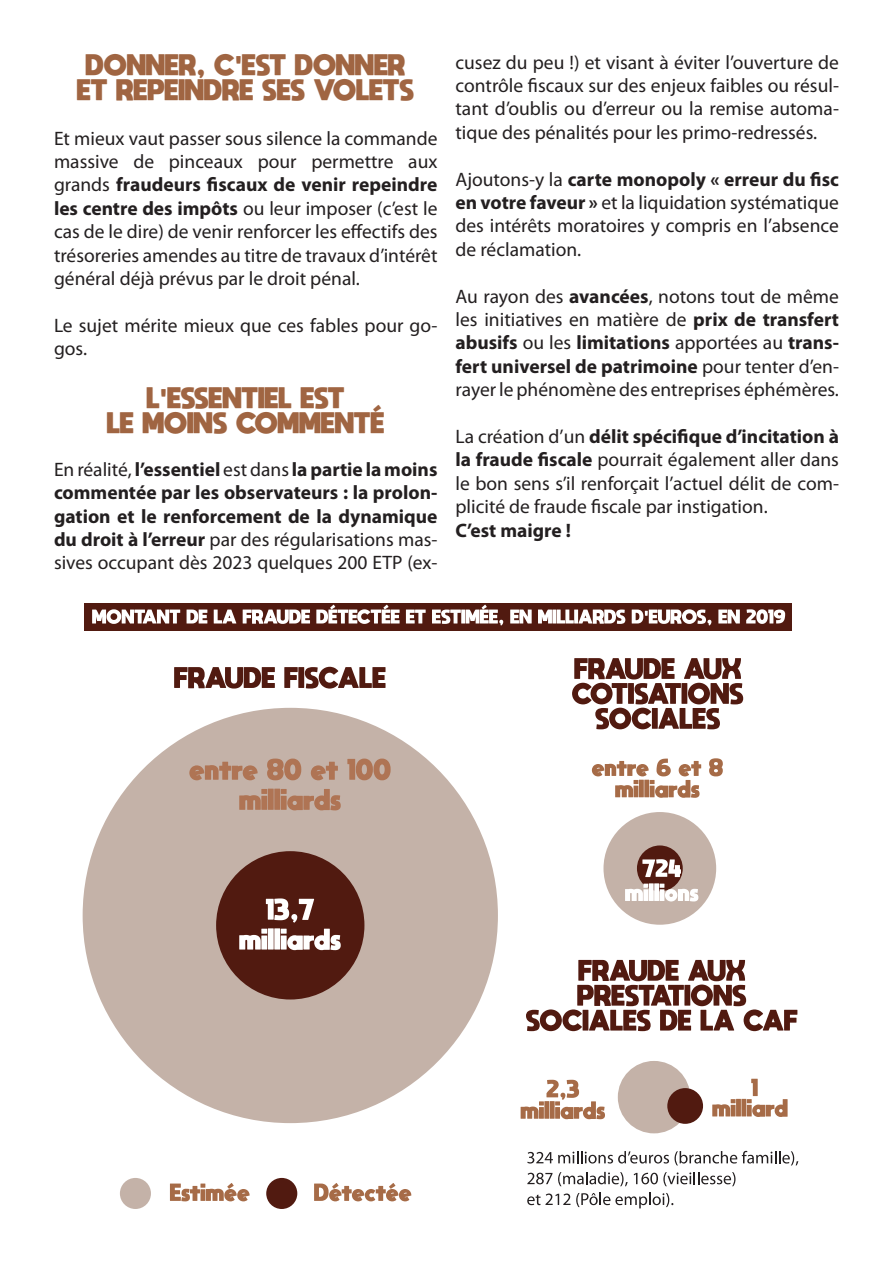
<style>
.page{position:relative;width:893px;height:1263px;background:#fff}
.page>*{position:absolute;margin:0;border:0;box-sizing:border-box;transform-origin:0 0}
.t1{font:800 21px "moon get";color:#a06542}
.t2{font:19.5px/23.4px "Myriad Pro";color:#231f20;text-align:justify}
.t3{font:700 19.5px/23.4px "Myriad Pro";color:#231f20;text-align:justify}
.s1{font-weight:700}
.s2{font-weight:400}
</style>
<div class="page">
<div style="left:84px;top:603px;width:708px;height:27px;background:#511a10"></div>
<div style="left:83px;top:708px;width:415px;height:415px;background:#c4b2a8;border-radius:50%"></div>
<div style="left:216px;top:851px;width:148px;height:148px;background:#511a10;border-radius:50%"></div>
<svg style="left:239px;top:898px;width:102px;height:52px"></svg>
<svg style="left:189px;top:762px;width:69px;height:18px"></svg>
<svg style="left:267px;top:758px;width:34px;height:22px"></svg>
<svg style="left:311px;top:762px;width:27px;height:18px"></svg>
<svg style="left:347px;top:758px;width:44px;height:22px"></svg>
<svg style="left:239px;top:789px;width:102px;height:21px"></svg>
<svg style="left:174px;top:667px;width:101px;height:21px"></svg>
<svg style="left:284px;top:667px;width:101px;height:21px"></svg>
<div style="left:603px;top:812px;width:113px;height:113px;background:#c4b2a8;border-radius:50%"></div>
<div style="left:637px;top:845px;width:46px;height:46px;background:#511a10;border-radius:50%"></div>
<svg style="left:642px;top:859px;width:39px;height:18px"></svg>
<svg style="left:625px;top:883px;width:73px;height:18px"></svg>
<svg style="left:709px;top:758px;width:14px;height:18px"></svg>
<svg style="left:592px;top:758px;width:109px;height:40px"></svg>
<div style="left:618px;top:1061px;width:72px;height:72px;background:#c4b2a8;border-radius:50%"></div>
<div style="left:667px;top:1088px;width:36px;height:36px;background:#511a10;border-radius:50%"></div>
<svg style="left:521px;top:1080px;width:84px;height:39px"></svg>
<div style="left:266px;top:1178px;width:31px;height:31px;background:#511a10;border-radius:50%"></div>
<div style="left:120px;top:1178px;width:31px;height:31px;background:#c4b2a8;border-radius:50%"></div>
<svg style="left:170px;top:1183px;width:80px;height:18px"></svg>
<svg style="left:314px;top:1183px;width:97px;height:18px"></svg>
<svg style="left:92px;top:609px;width:88px;height:15px"></svg>
<svg style="left:187px;top:609px;width:20px;height:14px"></svg>
<svg style="left:214px;top:609px;width:22px;height:14px"></svg>
<svg style="left:243px;top:609px;width:67px;height:15px"></svg>
<svg style="left:316px;top:605px;width:84px;height:19px"></svg>
<svg style="left:406px;top:609px;width:20px;height:14px"></svg>
<svg style="left:432px;top:605px;width:71px;height:20px"></svg>
<svg style="left:510px;top:609px;width:22px;height:14px"></svg>
<svg style="left:538px;top:609px;width:87px;height:15px"></svg>
<svg style="left:632px;top:609px;width:79px;height:16px"></svg>
<svg style="left:718px;top:609px;width:22px;height:14px"></svg>
<svg style="left:746px;top:609px;width:39px;height:15px"></svg>
<svg style="left:712px;top:1079px;width:76px;height:38px"></svg>
<svg style="left:527px;top:1151px;width:271px;height:14px"></svg>
<svg style="left:527px;top:1173px;width:25px;height:11px"></svg>
<svg style="left:558px;top:1172px;width:70px;height:14px"></svg>
<svg style="left:634px;top:1172px;width:101px;height:14px"></svg>
<svg style="left:527px;top:1193px;width:43px;height:12px"></svg>
<svg style="left:576px;top:1193px;width:97px;height:15px"></svg>
<svg style="left:572px;top:658px;width:171px;height:71px"></svg>
<svg style="left:526px;top:960px;width:271px;height:71px"></svg>
<p class="t1" style="left:86px;top:51px;width:321px">DONNER, C'EST DONNER</p>
<p class="t1" style="left:77px;top:76px;width:338px">ET REPEINDRE SES VOLETS</p>
<p class="t2" style="left:54px;top:126px;width:385px">Et mieux vaut passer sous silence la commande massive de pinceaux pour permettre aux grands <span class="s1">fraudeurs fiscaux de venir repeindre les centre des impôts</span> ou leur imposer (c’est le cas de le dire) de venir renforcer les effectifs des trésoreries amendes au titre de travaux d’intérêt général déjà prévus par le droit pénal.</p>
<p class="t2" style="left:54px;top:313px;width:385px">Le sujet mérite mieux que ces fables pour go&shy;gos.</p>
<p class="t1" style="left:147px;top:384px;width:199px">L'ESSENTIEL EST</p>
<p class="t1" style="left:107px;top:409px;width:279px">LE MOINS COMMENTÉ</p>
<p class="t3" style="left:54px;top:457px;width:385px"><span class="s2">En réalité,</span> l’essentiel <span class="s2">est dans</span> la partie la moins commentée par les observateurs : la prolon&shy;gation et le renforcement de la dynamique du droit à l’erreur <span class="s2">par des régularisations mas&shy;sives occupant dès 2023 quelques 200 ETP (ex-</span></p>
<p class="t2" style="left:455px;top:50px;width:385px">cusez du peu !) et visant à éviter l’ouverture de contrôle fiscaux sur des enjeux faibles ou résul&shy;tant d’oublis ou d’erreur ou la remise automa&shy;tique des pénalités pour les primo-redressés.</p>
<p class="t2" style="left:455px;top:167px;width:385px">Ajoutons-y la <span class="s1">carte monopoly « erreur du fisc en votre faveur »</span> et la liquidation systématique des intérêts moratoires y compris en l’absence de réclamation.</p>
<p class="t2" style="left:455px;top:284px;width:385px">Au rayon des <span class="s1">avancées</span>, notons tout de même les initiatives en matière de <span class="s1">prix de transfert abusifs</span> ou les <span class="s1">limitations</span> apportées au <span class="s1">trans&shy;fert universel de patrimoine</span> pour tenter d’en&shy;rayer le phénomène des entreprises éphémères.</p>
<p class="t2" style="left:455px;top:424px;width:385px">La création d’un <span class="s1">délit spécifique d’incitation à la fraude fiscale</span> pourrait également aller dans le bon sens s’il renforçait l’actuel délit de com&shy;plicité de fraude fiscale par instigation.</p>
<p class="t3" style="left:455px;top:518px;width:117px">C’est maigre !</p>
</div>
